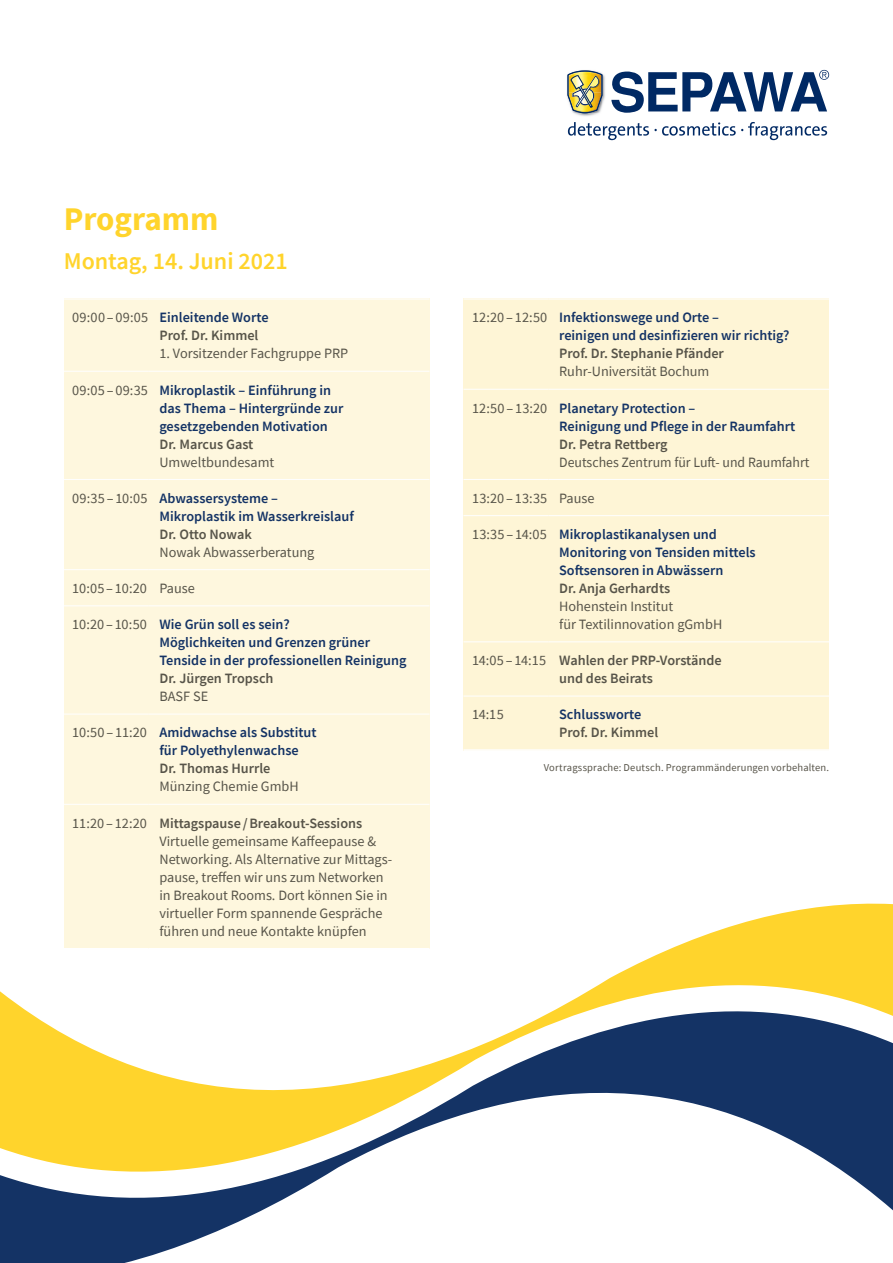
<style>
.page{position:relative;width:893px;height:1263px;background:#fff}
.page>*{position:absolute;margin:0;border:0;box-sizing:border-box;transform-origin:0 0}
.t1{font:700 33px "Source Sans Pro";color:#ffd42c}
.t2{font:600 24px "Source Sans Pro";color:#ffd42c}
.t3{font:600 14.25px/18px "Source Sans Pro";color:#143365}
.t4{font:14.25px/18px "Source Sans Pro";color:#575449}
.t5{font:600 14.25px/18px "Source Sans Pro";color:#575449}
.t6{font:10.5px "Source Sans Pro";letter-spacing:.015em;color:#575449}
.s1{font-weight:400;color:#575449}
.s2{color:#575449}
.s3{font-weight:600}
.s4{font-weight:400}
</style>
<div class="page">
<svg style="left:429px;top:900px;width:464px;height:89px"></svg>
<svg style="left:0;top:989px;width:893px;height:274px"></svg>
<svg style="left:568px;top:122px;width:259px;height:18px"></svg>
<svg style="left:611px;top:70px;width:218px;height:43px"></svg>
<img style="left:576px;top:74px;width:29px;height:42px">
<img style="left:567px;top:70px;width:36px;height:44px">
<div style="left:64px;top:299px;width:365px;height:650px;background:#fef7de"></div>
<hr style="left:64px;top:299px;width:85px;height:1px;background:#fff">
<hr style="left:149px;top:299px;width:280px;height:1px;background:#fff">
<hr style="left:64px;top:371px;width:85px;height:1px;background:#fff">
<hr style="left:149px;top:371px;width:280px;height:1px;background:#fff">
<hr style="left:64px;top:479px;width:85px;height:1px;background:#fff">
<hr style="left:149px;top:479px;width:280px;height:1px;background:#fff">
<hr style="left:64px;top:569px;width:85px;height:1px;background:#fff">
<hr style="left:149px;top:569px;width:280px;height:1px;background:#fff">
<hr style="left:64px;top:605px;width:85px;height:1px;background:#fff">
<hr style="left:149px;top:605px;width:280px;height:1px;background:#fff">
<hr style="left:64px;top:714px;width:85px;height:1px;background:#fff">
<hr style="left:149px;top:714px;width:280px;height:1px;background:#fff">
<hr style="left:64px;top:804px;width:85px;height:1px;background:#fff">
<hr style="left:149px;top:804px;width:280px;height:1px;background:#fff">
<hr style="left:64px;top:948px;width:85px;height:1px;background:#fff">
<hr style="left:149px;top:948px;width:280px;height:1px;background:#fff">
<div style="left:463px;top:299px;width:366px;height:452px;background:#fef5d6"></div>
<hr style="left:463px;top:299px;width:86px;height:1px;background:#fff">
<hr style="left:549px;top:299px;width:280px;height:1px;background:#fff">
<hr style="left:463px;top:389px;width:86px;height:1px;background:#fff">
<hr style="left:549px;top:389px;width:280px;height:1px;background:#fff">
<hr style="left:463px;top:479px;width:86px;height:1px;background:#fff">
<hr style="left:549px;top:479px;width:280px;height:1px;background:#fff">
<hr style="left:463px;top:515px;width:86px;height:1px;background:#fff">
<hr style="left:549px;top:515px;width:280px;height:1px;background:#fff">
<hr style="left:463px;top:641px;width:86px;height:1px;background:#fff">
<hr style="left:549px;top:641px;width:280px;height:1px;background:#fff">
<hr style="left:463px;top:696px;width:86px;height:1px;background:#fff">
<hr style="left:549px;top:696px;width:280px;height:1px;background:#fff">
<hr style="left:463px;top:750px;width:86px;height:1px;background:#fff">
<hr style="left:549px;top:750px;width:280px;height:1px;background:#fff">
<hr style="left:463px;top:749px;width:366px;height:1px;background:#fff">
<h1 class="t1" style="left:64px;top:196px;width:156px">Programm</h1>
<h2 class="t2" style="left:64px;top:245px;width:225px">Montag, 14. Juni 2021</h2>
<p class="t3" style="left:159px;top:309px;width:111px;text-indent:-87px"><span class="s1">09:00 – 09:05</span> Einleitende Worte<br><span class="s2">Prof. Dr. Kimmel</span></p>
<p class="t4" style="left:159px;top:345px;width:190px">1. Vorsitzender Fachgruppe PRP</p>
<p class="t3" style="left:159px;top:381px;width:185px;text-indent:-87px"><span class="s1">09:05 – 09:35</span> Mikroplastik – Einführung in das Thema – Hintergründe zur gesetzgebenden Motivation</p>
<p class="t5" style="left:159px;top:435px;width:95px">Dr. Marcus Gast</p>
<p class="t4" style="left:159px;top:453px;width:116px">Umweltbundesamt</p>
<p class="t3" style="left:159px;top:489px;width:196px;text-indent:-87px"><span class="s1">09:35 – 10:05</span> Abwassersysteme –<br>Mikroplastik im Wasserkreislauf</p>
<p class="t5" style="left:159px;top:525px;width:94px">Dr. Otto Nowak</p>
<p class="t4" style="left:159px;top:543px;width:156px">Nowak Abwasserberatung</p>
<p class="t4" style="left:72px;top:579px;width:124px">10:05 – 10:20 Pause</p>
<p class="t3" style="left:159px;top:615px;width:249px;text-indent:-87px"><span class="s1">10:20 – 10:50</span> Wie Grün soll es sein?<br>Möglichkeiten und Grenzen grüner<br>Tenside in der professionellen Reinigung</p>
<p class="t5" style="left:159px;top:669px;width:116px">Dr. Jürgen Tropsch</p>
<p class="t4" style="left:159px;top:687px;width:50px">BASF SE</p>
<p class="t3" style="left:159px;top:723px;width:159px;text-indent:-87px"><span class="s1">10:50 – 11:20</span> Amidwachse als Substitut für Polyethylenwachse</p>
<p class="t5" style="left:159px;top:759px;width:112px">Dr. Thomas Hurrle</p>
<p class="t4" style="left:159px;top:778px;width:141px">Münzing Chemie GmbH</p>
<p class="t4" style="left:159px;top:814px;width:234px;text-indent:-87px">11:20 – 12:20 <span class="s3">Mittagspause/Breakout-Sessions </span>Virtuelle gemeinsame Kaffeepause &amp; Networking. Als Alternative zur Mittags&shy;pause, treffen wir uns zum Networken in Breakout Rooms. Dort können Sie in virtueller Form spannende Gespräche führen und neue Kontakte knüpfen</p>
<p class="t3" style="left:559px;top:309px;width:232px;text-indent:-87px"><span class="s1">12:20 – 12:50</span> Infektionswege und Orte –<br>reinigen und desinfizieren wir richtig?</p>
<p class="t5" style="left:559px;top:345px;width:166px">Prof. Dr. Stephanie Pfänder</p>
<p class="t4" style="left:559px;top:363px;width:152px">Ruhr-Universität Bochum</p>
<p class="t3" style="left:559px;top:399px;width:237px;text-indent:-87px"><span class="s1">12:50 – 13:20</span> Planetary Protection –<br>Reinigung und Pflege in der Raumfahrt</p>
<p class="t5" style="left:559px;top:435px;width:110px">Dr. Petra Rettberg</p>
<p class="t4" style="left:559px;top:453px;width:252px">Deutsches Zentrum für Luft- und Raumfahrt</p>
<p class="t4" style="left:472px;top:489px;width:124px">13:20– 13:35 Pause</p>
<p class="t3" style="left:559px;top:525px;width:198px;text-indent:-87px"><span class="s1">13:35 – 14:05</span> Mikroplastikanalysen und<br>Monitoring von Tensiden mittels<br>Softsensoren in Abwässern</p>
<p class="t5" style="left:559px;top:579px;width:112px">Dr. Anja Gerhardts</p>
<p class="t4" style="left:559px;top:597px;width:165px">Hohenstein Institut<br>für Textilinnovation gGmbH</p>
<p class="t5" style="left:559px;top:651px;width:164px;text-indent:-87px"><span class="s4">14:05 – 14:15</span> Wahlen der PRP-Vorstände und des Beirats</p>
<p class="t4" style="left:472px;top:706px;width:33px">14:15</p>
<p class="t3" style="left:559px;top:706px;width:84px">Schlussworte</p>
<p class="t5" style="left:559px;top:724px;width:101px">Prof. Dr. Kimmel</p>
<p class="t6" style="left:544px;top:760px;width:287px">Vortragssprache: Deutsch. Programmänderungen vorbehalten.</p>
</div>
